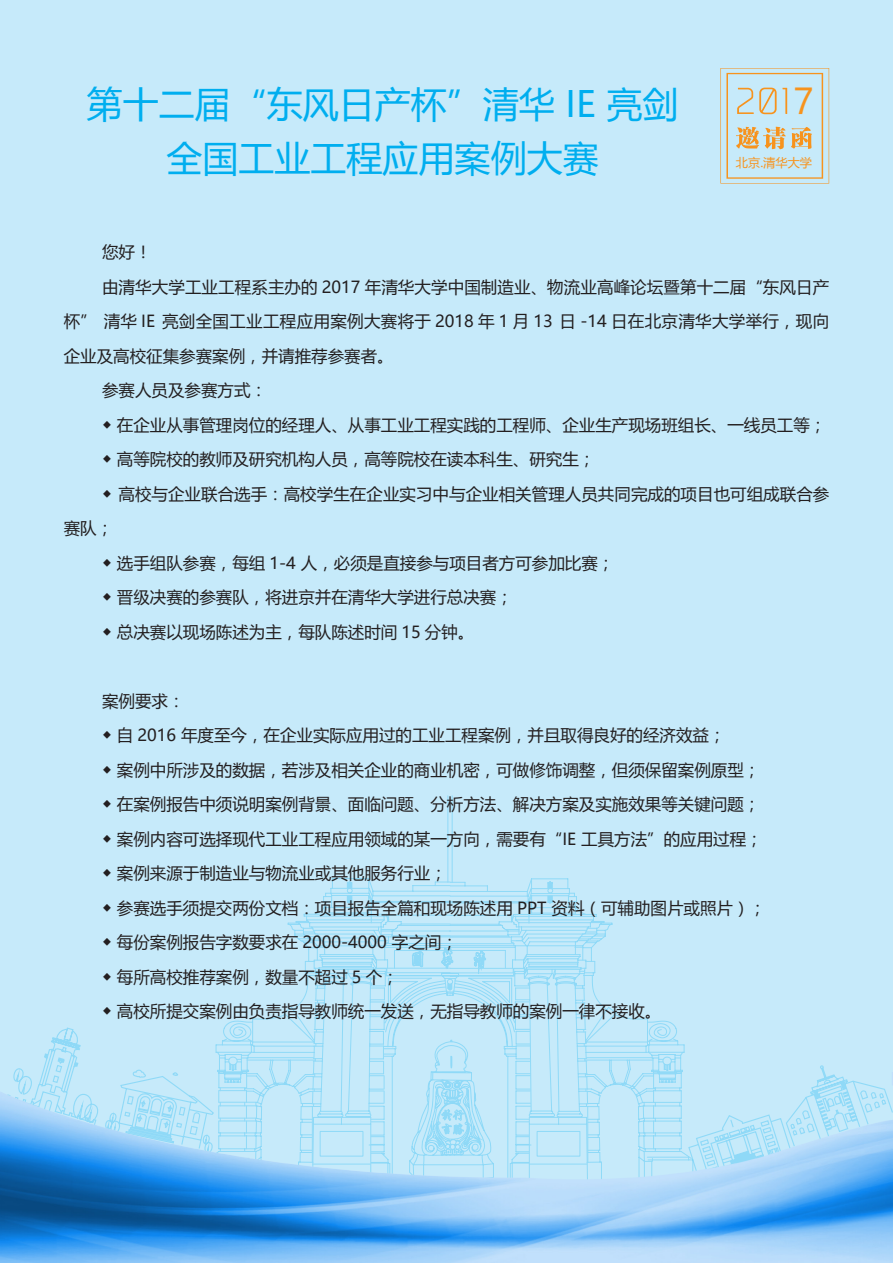
<style>
.page{position:relative;width:893px;height:1263px;background:#c6eafa}
.page>*{position:absolute;margin:0;border:0;box-sizing:border-box;transform-origin:0 0}
.t1{font:40.2px "Sim Hei";color:#f7931d}
.t2{font:36px "Microsoft Ya Hei";color:#00aeef}
.t3{font:16.5px/34.5px "Microsoft Ya Hei";color:#231f20;text-align:justify}
.t4{font:12.15px "Microsoft Ya Hei";color:#f7931d}
</style>
<div class="page">
<svg style="left:672px;top:1023px;width:13px;height:50px"></svg>
<svg style="left:215px;top:1023px;width:13px;height:50px"></svg>
<svg style="left:228px;top:877px;width:444px;height:196px"></svg>
<svg style="left:441px;top:946px;width:13px;height:23px"></svg>
<svg style="left:473px;top:949px;width:14px;height:26px"></svg>
<svg style="left:412px;top:940px;width:12px;height:42px"></svg>
<svg style="left:14px;top:1027px;width:163px;height:46px"></svg>
<svg style="left:409px;top:1038px;width:85px;height:35px"></svg>
<img style="left:0;top:1073px;width:893px;height:190px">
<svg style="left:720px;top:68px;width:109px;height:116px"></svg>
<p class="t2" style="left:87px;top:80px;width:593px">第十二届“东风日产杯”清华 IE 亮剑</p>
<p class="t2" style="left:167px;top:134px;width:433px">全国工业工程应用案例大赛</p>
<h1 class="t1" style="left:794px;top:80px;width:22px">7</h1>
<p class="t4" style="left:736px;top:155px;width:78px">北京.清华大学</p>
<p class="t3" style="left:102px;top:235px;width:51px">您好！</p>
<p class="t3" style="left:64px;top:269px;width:767px;text-indent:38px">由清华大学工业工程系主办的 2017 年清华大学中国制造业、物流业高峰论坛暨第十二届“东风日产杯” 清华 IE 亮剑全国工业工程应用案例大赛将于 2018 年 1 月 13 日 -14 日在北京清华大学举行，现向企业及高校征集参赛案例，并请推荐参赛者。</p>
<p class="t3" style="left:102px;top:373px;width:166px">参赛人员及参赛方式：</p>
<p class="t3" style="left:102px;top:407px;width:726px">◆ 在企业从事管理岗位的经理人、从事工业工程实践的工程师、企业生产现场班组长、一线员工等；</p>
<p class="t3" style="left:102px;top:442px;width:495px">◆ 高等院校的教师及研究机构人员，高等院校在读本科生、研究生；</p>
<p class="t3" style="left:64px;top:476px;width:767px;text-indent:38px">◆ 高校与企业联合选手：高校学生在企业实习中与企业相关管理人员共同完成的项目也可组成联合参赛队；</p>
<p class="t3" style="left:102px;top:545px;width:514px">◆ 选手组队参赛，每组 1-4 人，必须是直接参与项目者方可参加比赛；</p>
<p class="t3" style="left:102px;top:580px;width:412px">◆ 晋级决赛的参赛队，将进京并在清华大学进行总决赛；</p>
<p class="t3" style="left:102px;top:614px;width:374px">◆ 总决赛以现场陈述为主，每队陈述时间 15 分钟。</p>
<p class="t3" style="left:102px;top:683px;width:84px">案例要求：</p>
<p class="t3" style="left:102px;top:718px;width:625px">◆ 自 2016 年度至今，在企业实际应用过的工业工程案例，并且取得良好的经济效益；</p>
<p class="t3" style="left:102px;top:752px;width:660px">◆ 案例中所涉及的数据，若涉及相关企业的商业机密，可做修饰调整，但须保留案例原型；</p>
<p class="t3" style="left:102px;top:787px;width:660px">◆ 在案例报告中须说明案例背景、面临问题、分析方法、解决方案及实施效果等关键问题；</p>
<p class="t3" style="left:102px;top:821px;width:662px">◆ 案例内容可选择现代工业工程应用领域的某一方向，需要有“IE 工具方法”的应用过程；</p>
<p class="t3" style="left:102px;top:856px;width:346px">◆ 案例来源于制造业与物流业或其他服务行业；</p>
<p class="t3" style="left:102px;top:890px;width:665px">◆ 参赛选手须提交两份文档：项目报告全篇和现场陈述用 PPT 资料（可辅助图片或照片）；</p>
<p class="t3" style="left:102px;top:925px;width:357px">◆ 每份案例报告字数要求在 2000-4000 字之间；</p>
<p class="t3" style="left:102px;top:959px;width:298px">◆ 每所高校推荐案例，数量不超过 5 个；</p>
<p class="t3" style="left:102px;top:994px;width:561px">◆ 高校所提交案例由负责指导教师统一发送，无指导教师的案例一律不接收。</p>
</div>
